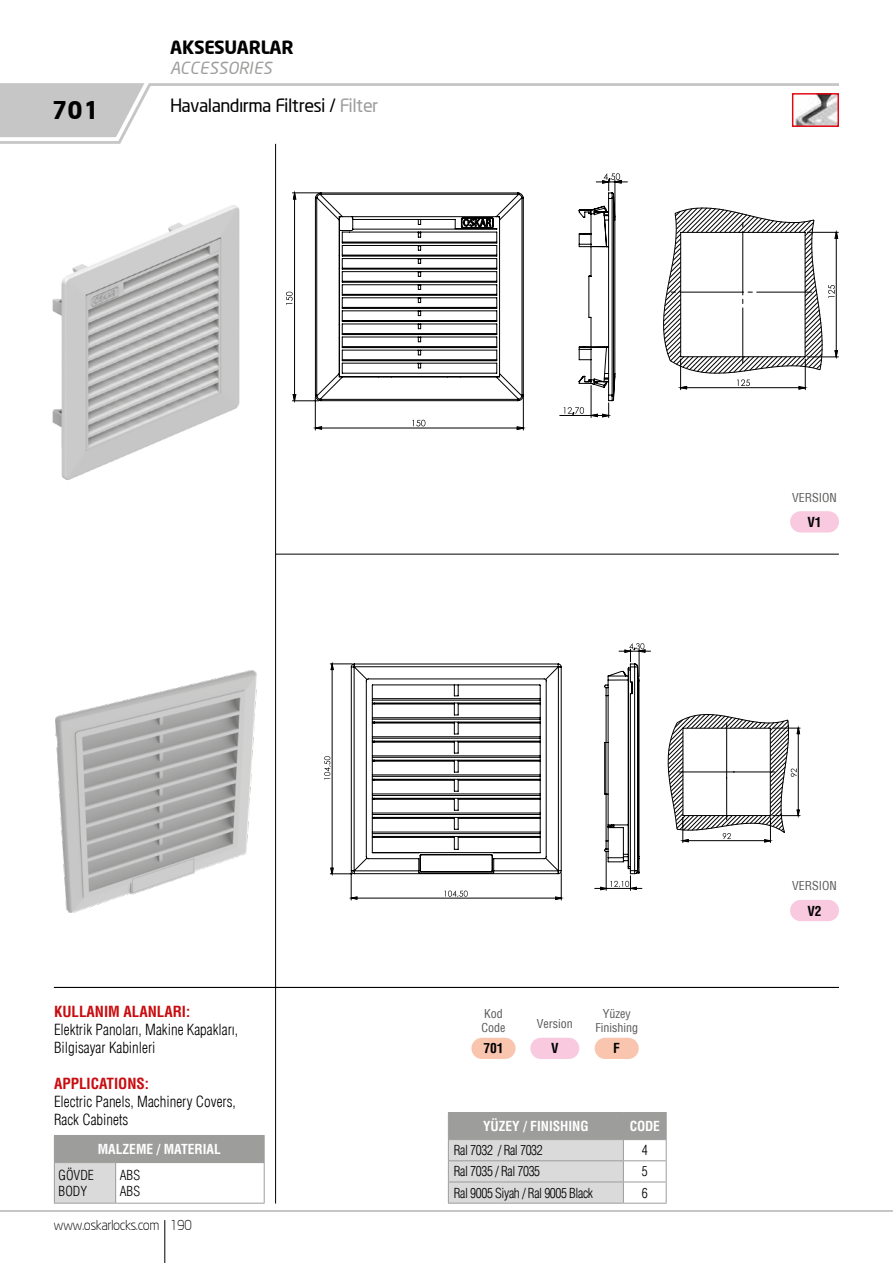
<style>
.page{position:relative;width:893px;height:1263px;background:#fff}
.page>*{position:absolute;margin:0;border:0;box-sizing:border-box;transform-origin:0 0}
.t1{font:700 24px "Neo Sans";color:#000}
.t2{font:18px "Neo Sans";color:#000}
.t3{font:700 18px "Neo Sans";color:#000}
.t4{font:italic 16.5px "Neo Sans";color:#9d9d9c}
.t5{font:300 condensed 15px/18px "Helvetica";color:#000}
.t6{font:700 condensed 15px "Helvetica";color:#c90c0f}
.t7{font:300 condensed 13.5px/16.2px "Helvetica";letter-spacing:-.03em;color:#000}
.t8{font:700 condensed 13.5px "Helvetica";color:#fff}
.t9{font:300 13.5px "Neo Sans";color:#000}
.t10{font:300 condensed 13.5px/16.2px "Helvetica";color:#000}
.t11{font:700 condensed 13.5px "Helvetica";color:#000}
.t12{font:condensed 12px/14.4px "Helvetica";color:#575756}
.s1{color:#9d9d9c}
</style>
<div class="page">
<hr style="left:0;top:1210px;width:893px;height:2px;background:#c6c6c6">
<hr style="left:164px;top:1220px;width:1px;height:43px;background:#000">
<svg style="left:0;top:83px;width:839px;height:61px"></svg>
<svg style="left:0;top:83px;width:156px;height:60px"></svg>
<hr style="left:275px;top:144px;width:1px;height:1059px;background:#000">
<div style="left:54px;top:1135px;width:210px;height:27px;background:#9d9d9c"></div>
<div style="left:54px;top:1162px;width:62px;height:41px;background:#dadada"></div>
<hr style="left:54px;top:1163px;width:1px;height:40px;background:#9d9d9c">
<hr style="left:115px;top:1163px;width:1px;height:40px;background:#9d9d9c">
<hr style="left:264px;top:1163px;width:1px;height:40px;background:#9d9d9c">
<hr style="left:54px;top:1203px;width:62px;height:1px;background:#9d9d9c">
<hr style="left:116px;top:1203px;width:149px;height:1px;background:#9d9d9c">
<hr style="left:116px;top:1135px;width:149px;height:1px;background:#9d9d9c">
<svg style="left:264px;top:1136px;width:1px;height:26px"></svg>
<hr style="left:54px;top:1162px;width:62px;height:1px;background:#9d9d9c">
<hr style="left:116px;top:1162px;width:149px;height:1px;background:#9d9d9c">
<hr style="left:54px;top:987px;width:785px;height:1px;background:#000">
<hr style="left:276px;top:554px;width:563px;height:1px;background:#000">
<div style="left:790px;top:511px;width:49px;height:21px;background:#f8c9df;border-radius:11px"></div>
<div style="left:790px;top:900px;width:49px;height:21px;background:#f8c9df;border-radius:11px"></div>
<div style="left:471px;top:1038px;width:45px;height:21px;background:#f9c5af;border-radius:11px"></div>
<div style="left:595px;top:1038px;width:44px;height:21px;background:#f9c5af;border-radius:11px"></div>
<div style="left:530px;top:1038px;width:49px;height:21px;background:#f8c9df;border-radius:11px"></div>
<img style="left:52px;top:205px;width:188px;height:275px">
<hr style="left:448px;top:1203px;width:175px;height:1px;background:#9d9d9c">
<hr style="left:623px;top:1203px;width:44px;height:1px;background:#9d9d9c">
<svg style="left:448px;top:1112px;width:219px;height:91px;background:#cacac9"></svg>
<hr style="left:448px;top:1139px;width:175px;height:1px;background:#9d9d9c">
<hr style="left:623px;top:1139px;width:44px;height:1px;background:#9d9d9c">
<img style="left:794px;top:95px;width:43px;height:30px">
<div style="left:792px;top:93px;width:47px;height:34px;border:1px solid #e30613"></div>
<hr style="left:606px;top:851px;width:1px;height:39px;background:#000">
<svg style="left:668px;top:714px;width:132px;height:129px"></svg>
<svg style="left:595px;top:876px;width:47px;height:14px"></svg>
<svg style="left:619px;top:643px;width:31px;height:34px"></svg>
<svg style="left:324px;top:663px;width:238px;height:237px"></svg>
<svg style="left:351px;top:663px;width:288px;height:211px"></svg>
<img style="left:56px;top:671px;width:201px;height:241px">
<hr style="left:560px;top:415px;width:31px;height:1px;background:#000">
<hr style="left:315px;top:397px;width:1px;height:33px;background:#000">
<hr style="left:523px;top:397px;width:1px;height:33px;background:#000">
<svg style="left:663px;top:207px;width:175px;height:183px"></svg>
<svg style="left:591px;top:173px;width:36px;height:244px"></svg>
<svg style="left:315px;top:420px;width:209px;height:10px"></svg>
<svg style="left:286px;top:192px;width:29px;height:209px"></svg>
<svg style="left:315px;top:192px;width:300px;height:209px"></svg>
<p class="t3" style="left:170px;top:36px;width:125px">AKSESUARLAR</p>
<p class="t4" style="left:170px;top:58px;width:104px">ACCESSORIES</p>
<h1 class="t1" style="left:52px;top:95px;width:47px">701</h1>
<p class="t2" style="left:170px;top:94px;width:209px">Havalandırma Filtresi / <span class="s1">Filter</span></p>
<p class="t6" style="left:54px;top:1003px;width:138px">KULLANIM ALANLARI:</p>
<p class="t5" style="left:54px;top:1021px;width:186px">Elektrik Panoları, Makine Kapakları,<br>Bilgisayar Kabinleri</p>
<p class="t6" style="left:54px;top:1075px;width:97px">APPLICATIONS:</p>
<p class="t5" style="left:54px;top:1093px;width:183px">Electric Panels, Machinery Covers,<br>Rack Cabinets</p>
<p class="t8" style="left:98px;top:1141px;width:125px">MALZEME / MATERIAL</p>
<p class="t10" style="left:59px;top:1167px;width:37px">GÖVDE<br>BODY</p>
<p class="t7" style="left:120px;top:1167px;width:22px">ABS<br>ABS</p>
<p class="t9" style="left:53px;top:1217px;width:140px">www.oskarlocks.com 190</p>
<p class="t12" style="left:792px;top:490px;width:46px">VERSION</p>
<p class="t11" style="left:807px;top:514px;width:16px">V1</p>
<p class="t12" style="left:481px;top:1006px;width:25px">Kod<br>Code</p>
<p class="t12" style="left:595px;top:1006px;width:44px;text-align:center">Yüzey<br>Finishing</p>
<p class="t11" style="left:551px;top:1040px;width:9px">V</p>
<p class="t12" style="left:537px;top:1016px;width:37px">Version</p>
<p class="t11" style="left:483px;top:1040px;width:22px">701</p>
<p class="t11" style="left:613px;top:1040px;width:8px">F</p>
<p class="t8" style="left:483px;top:1118px;width:107px">YÜZEY / FINISHING</p>
<p class="t8" style="left:630px;top:1118px;width:31px">CODE</p>
<p class="t7" style="left:454px;top:1142px;width:90px">Ral 7032 / Ral 7032</p>
<p class="t7" style="left:642px;top:1142px;width:7px">4</p>
<p class="t7" style="left:454px;top:1163px;width:88px">Ral 7035 / Ral 7035</p>
<p class="t7" style="left:642px;top:1163px;width:7px">5</p>
<p class="t7" style="left:454px;top:1184px;width:141px">Ral 9005 Siyah / Ral 9005 Black</p>
<p class="t7" style="left:642px;top:1184px;width:7px">6</p>
<p class="t12" style="left:792px;top:879px;width:46px">VERSION</p>
<p class="t11" style="left:807px;top:902px;width:16px">V2</p>
</div>
